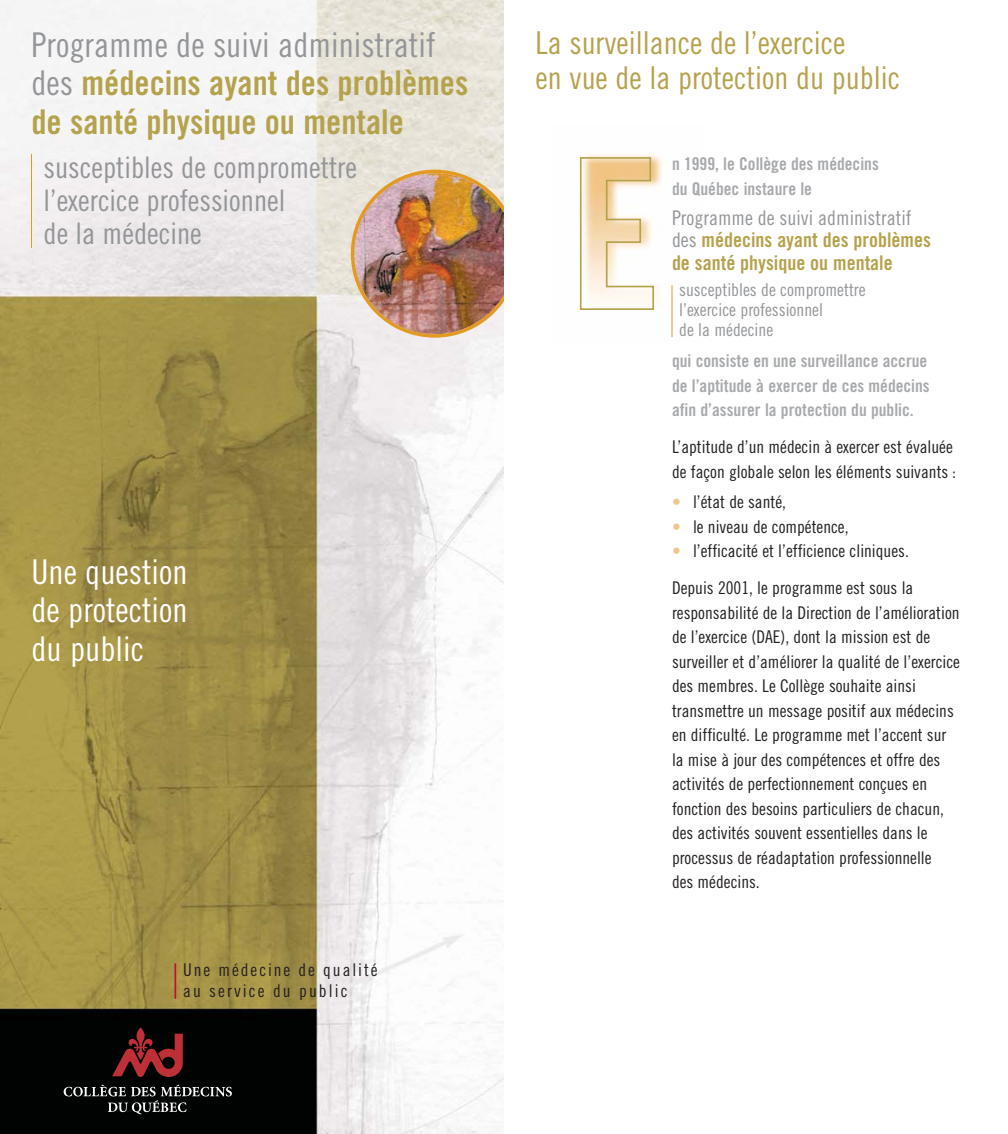
<style>
.page{position:relative;width:1008px;height:1134px;background:#fff}
.page>*{position:absolute;margin:0;border:0;box-sizing:border-box;transform-origin:0 0}
.t1{font:34.12px/38.5px "Trade Gothic Bold Cond Twenty";color:#b5a24c}
.t2{font:34.12px/38.5px "Trade Gothic Cond Eighteen";color:#fff;text-align:justify}
.t3{font:34.12px "Trade Gothic Cond Eighteen";color:#939598}
.t4{font:31.5px/35px "Trade Gothic Cond Eighteen";color:#b5a24c}
.t5{font:29.75px/33.2px "Trade Gothic Cond Eighteen";color:#939598}
.t6{font:20.3px/22.9px "Trade Gothic Bold Cond Twenty";color:#b5a24c}
.t7{font:20.3px "Trade Gothic Cond Eighteen";color:#939598}
.t8{font:17.68px/19.8px "Trade Gothic Cond Eighteen";color:#939598}
.t9{font:17.5px/24.5px "Trade Gothic Cond Eighteen";color:#231f20}
.t10{font:17.5px/24.5px "Trade Gothic Bold Cond Twenty";color:#a7a9ac}
.t11{font:17.5px/21px "Trade Gothic Cond Eighteen";letter-spacing:.11em;color:#231f20}
.s1{font-family:"Trade Gothic Cond Eighteen";color:#939598}
.s2{font-family:"Trade Gothic Bold Cond Twenty";color:#efc68b}
</style>
<div class="page">
<img style="left:579px;top:154px;width:93px;height:183px">
<svg style="left:580px;top:157px;width:74px;height:153px"></svg>
<hr style="left:672px;top:285px;width:1px;height:52px;background:#e39a23">
<img style="left:1px;top:0;width:503px;height:1134px">
<svg style="left:64px;top:1085px;width:168px;height:29px;background:#2b2d2d"></svg>
<svg style="left:112px;top:1027px;width:71px;height:50px;background:#521518"></svg>
<hr style="left:174px;top:963px;width:2px;height:36px;background:#c41130">
<hr style="left:31px;top:154px;width:1px;height:94px;background:#e39a23">
<img style="left:351px;top:170px;width:153px;height:168px">
<h1 class="t3" style="left:32px;top:32px;width:405px">Programme de suivi administratif</h1>
<h1 class="t1" style="left:32px;top:67px;width:438px"><span class="s1">des</span> médecins ayant des problèmes de santé physique ou mentale</h1>
<h3 class="t5" style="left:44px;top:153px;width:315px">susceptibles de compromettre l’exercice professionnel<br>de la médecine</h3>
<h1 class="t2" style="left:32px;top:555px;width:158px">Une question de protection du public</h1>
<p class="t11" style="left:183px;top:961px;width:196px">Une médecine de qualité au service du public</p>
<h2 class="t4" style="left:536px;top:28px;width:366px">La surveillance de l’exercice<br>en vue de la protection du public</h2>
<p class="t10" style="left:672px;top:153px;width:208px">n 1999, le Collège des médecins du Québec instaure le</p>
<p class="t7" style="left:672px;top:210px;width:241px">Programme de suivi administratif</p>
<p class="t6" style="left:672px;top:230px;width:260px"><span class="s1">des</span> médecins ayant des problèmes de santé physique ou mentale</p>
<p class="t8" style="left:679px;top:282px;width:188px">susceptibles de compromettre l’exercice professionnel<br>de la médecine</p>
<p class="t10" style="left:672px;top:350px;width:259px">qui consiste en une surveillance accrue de l’aptitude à exercer de ces médecins afin d’assurer la protection du public.</p>
<p class="t9" style="left:672px;top:436px;width:286px">L’aptitude d’un médecin à exercer est évaluée de façon globale selon les éléments suivants :</p>
<p class="t9" style="left:672px;top:491px;width:116px"><span class="s2">•</span> l’état de santé,</p>
<p class="t9" style="left:672px;top:516px;width:178px"><span class="s2">•</span> le niveau de compétence,</p>
<p class="t9" style="left:672px;top:534px;width:243px;line-height:36.8px"><span class="s2">•</span> l’efficacité et l’efficience cliniques.<br>Depuis 2001, le programme est sous la</p>
<p class="t9" style="left:672px;top:601px;width:290px">responsabilité de la Direction de l’amélioration de l’exercice (DAE), dont la mission est de surveiller et d’améliorer la qualité de l’exercice des membres. Le Collège souhaite ainsi transmettre un message positif aux médecins en difficulté. Le programme met l’accent sur la mise à jour des compétences et offre des activités de perfectionnement conçues en fonction des besoins particuliers de chacun, des activités souvent essentielles dans le processus de réadaptation professionnelle<br>des médecins.</p>
</div>
